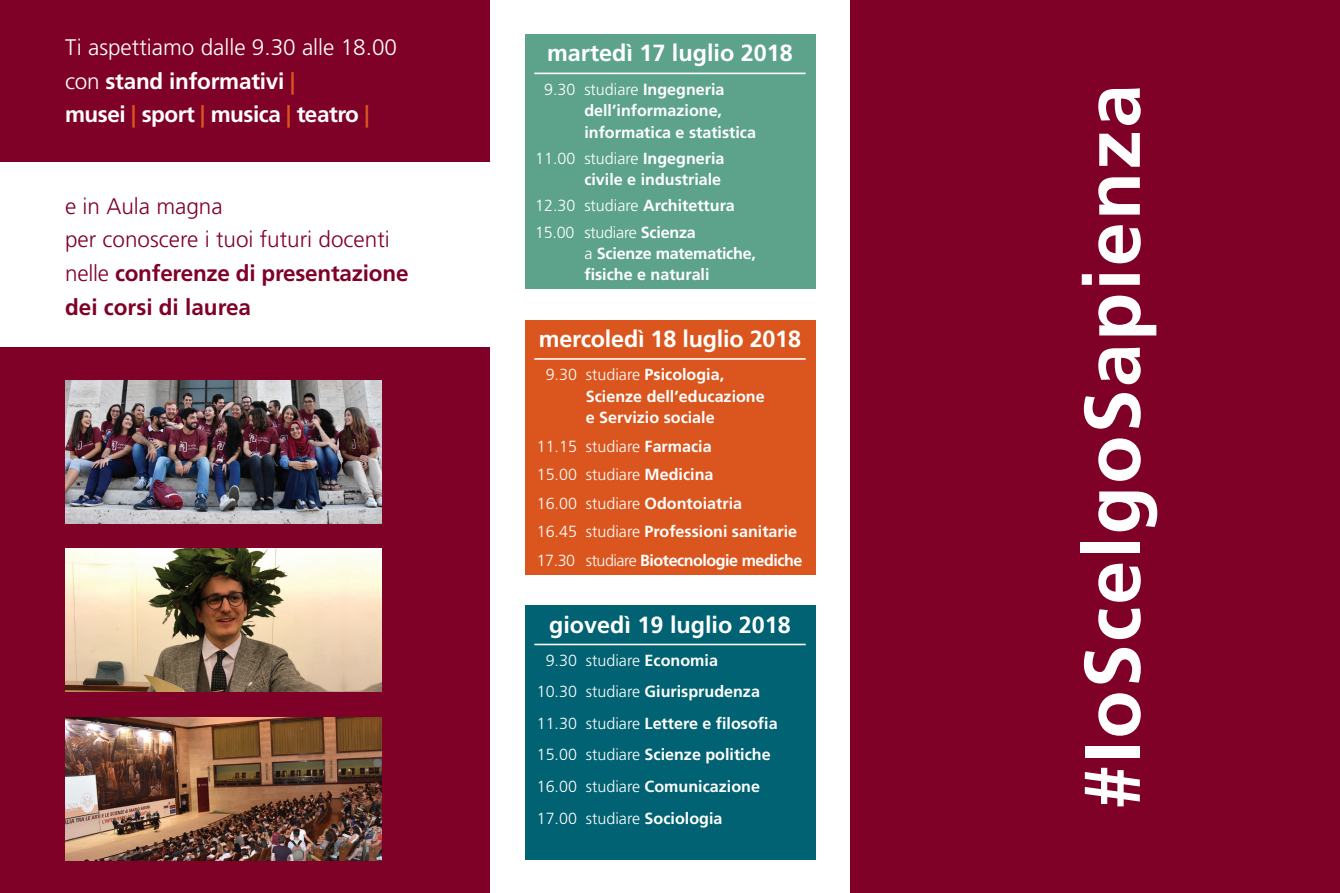
<style>
.page{position:relative;width:1340px;height:893px;background:#fff}
.page>*{position:absolute;margin:0;border:0;box-sizing:border-box;transform-origin:0 0}
.t1{font:700 78.75px "Frutiger LT Std";letter-spacing:.03em;color:#fff}
.t2{font:700 23.4px "Frutiger LT Std";color:#fff}
.t3{font:300 22.5px/33.6px "Frutiger LT Std";color:#7f0128}
.t4{font:700 22.5px/33.6px "Frutiger LT Std";letter-spacing:-.02em;color:#fff}
.t5{font:700 16.05px/21.5px "Frutiger LT Std";color:#fff}
.t6{font:700 16.05px/28.5px "Frutiger LT Std";letter-spacing:-.025em;color:#fff}
.t7{font:300 16.05px/26.1px "Frutiger LT Std";letter-spacing:-.015em;color:#fff}
.s1{font-weight:300}
.s2{color:#da561e}
.s3{font-weight:700}
</style>
<div class="page">
<div style="left:850px;top:0;width:489px;height:893px;background:#7f0128"></div>
<div style="left:0;top:0;width:489px;height:161px;background:#7f0128"></div>
<div style="left:0;top:347px;width:489px;height:546px;background:#7f0128"></div>
<div style="left:525px;top:34px;width:290px;height:255px;background:#5da38c"></div>
<hr style="left:534px;top:73px;width:271px;height:1px;background:#fff">
<div style="left:525px;top:320px;width:290px;height:254px;background:#da561e"></div>
<hr style="left:534px;top:358px;width:271px;height:2px;background:#fff">
<div style="left:525px;top:605px;width:290px;height:255px;background:#006272"></div>
<hr style="left:534px;top:644px;width:271px;height:1px;background:#fff">
<img style="left:65px;top:549px;width:316px;height:143px">
<img style="left:65px;top:380px;width:316px;height:143px">
<img style="left:65px;top:717px;width:316px;height:143px">
<h3 class="t4" style="left:65px;top:31px;width:333px"><span class="s1">Ti aspettiamo dalle 9.30 alle 18.00 con</span> stand informativi <span class="s2">|<br></span>musei <span class="s2">|</span> sport <span class="s2">|</span> musica <span class="s2">|</span> teatro <span class="s2">|</span></h3>
<h3 class="t3" style="left:65px;top:189px;width:345px">e in Aula magna<br>per conoscere i tuoi futuri docenti nelle <span class="s3">conferenze di presentazione dei corsi di laurea</span></h3>
<h2 class="t2" style="left:547px;top:40px;width:247px">martedì 17 luglio 2018</h2>
<p class="t5" style="left:584px;top:79px;width:173px;text-indent:-40px"><span class="s1">9.30 studiare</span> Ingegneria dell’informazione, informatica e statistica</p>
<p class="t5" style="left:535px;top:148px;width:191px;text-align:right"><span class="s1">11.00 studiare</span> Ingegneria civile e industriale</p>
<p class="t7" style="left:535px;top:193px;width:201px">12.30 studiare <span class="s3">Architettura<br></span>15.00 studiare <span class="s3">Scienza</span></p>
<p class="t5" style="left:584px;top:243px;width:173px"><span class="s1">a</span> Scienze matematiche, fisiche e naturali</p>
<h2 class="t2" style="left:539px;top:325px;width:263px">mercoledì 18 luglio 2018</h2>
<p class="t5" style="left:586px;top:364px;width:180px;text-indent:-40px"><span class="s1">9.30 studiare</span> Psicologia,<br>Scienze dell’educazione e Servizio sociale</p>
<p class="t6" style="left:537px;top:432px;width:267px"><span class="s1">11.15 studiare</span> Farmacia<br><span class="s1">15.00 studiare</span> Medicina<br><span class="s1">16.00 studiare</span> Odontoiatria<br><span class="s1">16.45 studiare</span> Professioni sanitarie<br><span class="s1">17.30 studiare</span> Biotecnologie mediche</p>
<h2 class="t2" style="left:549px;top:611px;width:243px">giovedì 19 luglio 2018</h2>
<p class="t5" style="left:537px;top:645px;width:242px;line-height:31.5px;text-indent:9px"><span class="s1">9.30 studiare</span> Economia<br><span class="s1">10.30 studiare</span> Giurisprudenza<br><span class="s1">11.30 studiare</span> Lettere e filosofia<br><span class="s1">15.00 studiare</span> Scienze politiche<br><span class="s1">16.00 studiare</span> Comunicazione<br><span class="s1">17.00 studiare</span> Sociologia</p>
<h1 class="t1" style="left:1066px;top:809px;width:726px;rotate:-90deg">#IoScelgoSapienza</h1>
</div>
